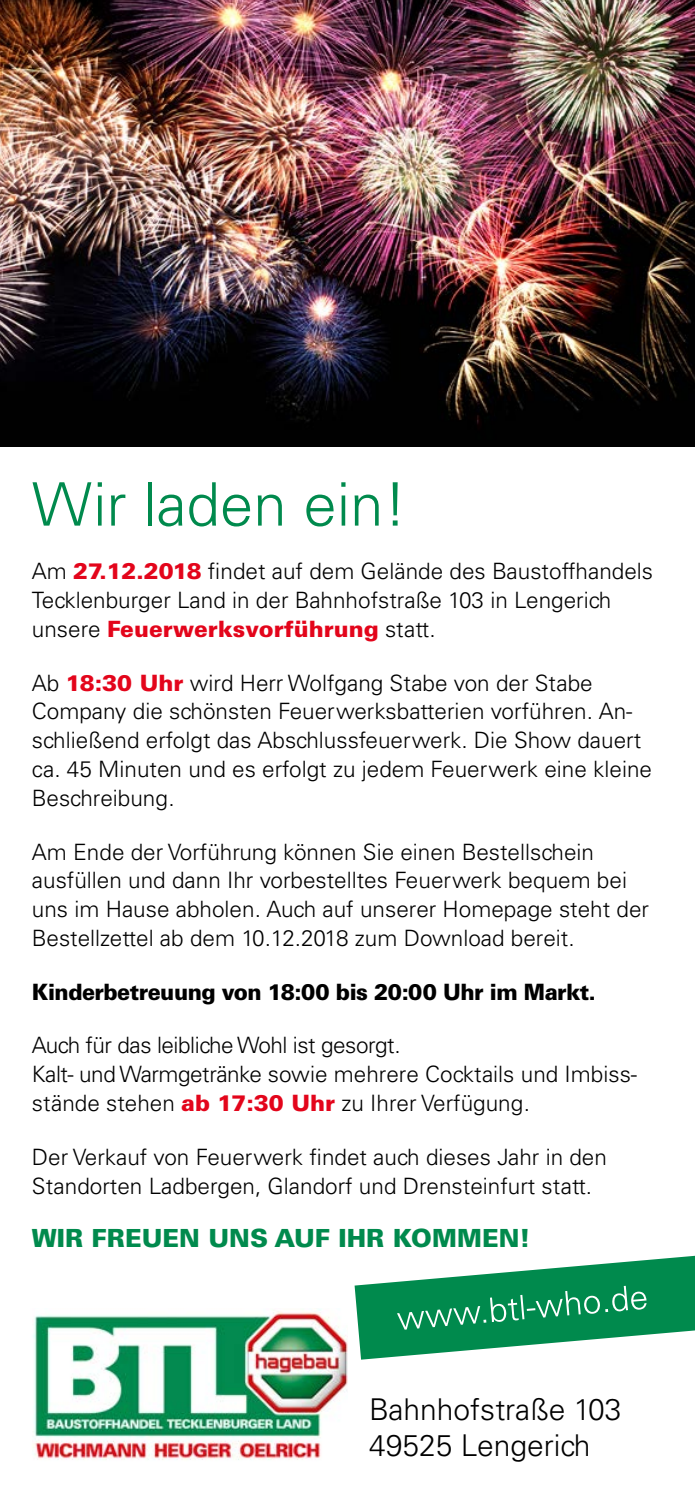
<style>
.page{position:relative;width:695px;height:1489px;background:#fff}
.page>*{position:absolute;margin:0;border:0;box-sizing:border-box;transform-origin:0 0}
.t1{font:300 60px "Univers LT Std";color:#008a4d}
.t2{font:300 30px/36px "Univers LT Std";color:#000}
.t3{font:900 25px "Univers LT Std";color:#008a4d}
.t4{font:300 22.5px/28.8px "Univers LT Std";color:#000}
.t5{font:900 22.5px "Univers LT Std";letter-spacing:-.025em;color:#000;scale:.95 1}
.s1{font-weight:900;color:#e3051b}
</style>
<div class="page">
<img style="left:0;top:0;width:694px;height:446px">
<svg style="left:354px;top:1255px;width:340px;height:104px"></svg>
<img style="left:32px;top:1309px;width:315px;height:151px">
<h1 class="t1" style="left:32px;top:468px;width:376px">Wir laden ein!</h1>
<p class="t4" style="left:32px;top:557px;width:622px">Am <span class="s1">27.12.2018</span> findet auf dem Gelände des Baustoffhandels<br>Tecklenburger Land in der Bahnhofstraße 103 in Lengerich unsere <span class="s1">Feuerwerksvorführung</span> statt.</p>
<p class="t4" style="left:32px;top:668px;width:621px">Ab <span class="s1">18:30 Uhr</span> wird Herr Wolfgang Stabe von der Stabe Company die schönsten Feuerwerksbatterien vorführen. An&shy;schließend erfolgt das Abschlussfeuerwerk. Die Show dauert ca. 45 Minuten und es erfolgt zu jedem Feuerwerk eine kleine Beschreibung.</p>
<p class="t4" style="left:32px;top:837px;width:618px">Am Ende der Vorführung können Sie einen Bestellschein ausfüllen und dann Ihr vorbestelltes Feuerwerk bequem bei uns im Hause abholen. Auch auf unserer Homepage steht der Bestellzettel ab dem 10.12.2018 zum Download bereit.</p>
<p class="t5" style="left:32px;top:977px;width:595px">Kinderbetreuung von 18:00 bis 20:00 Uhr im Markt.</p>
<p class="t4" style="left:32px;top:1031px;width:606px">Auch für das leibliche Wohl ist gesorgt.<br>Kalt- und Warmgetränke sowie mehrere Cocktails und Imbiss&shy;stände stehen <span class="s1">ab 17:30 Uhr</span> zu Ihrer Verfügung.</p>
<p class="t4" style="left:32px;top:1142px;width:576px">Der Verkauf von Feuerwerk findet auch dieses Jahr in den<br>Standorten Ladbergen, Glandorf und Drensteinfurt statt.</p>
<p class="t3" style="left:32px;top:1222px;width:500px">WIR FREUEN UNS AUF IHR KOMMEN!</p>
<h2 class="t2" style="left:369px;top:1391px;width:254px">Bahnhofstraße 103<br>49525 Lengerich</h2>
</div>
